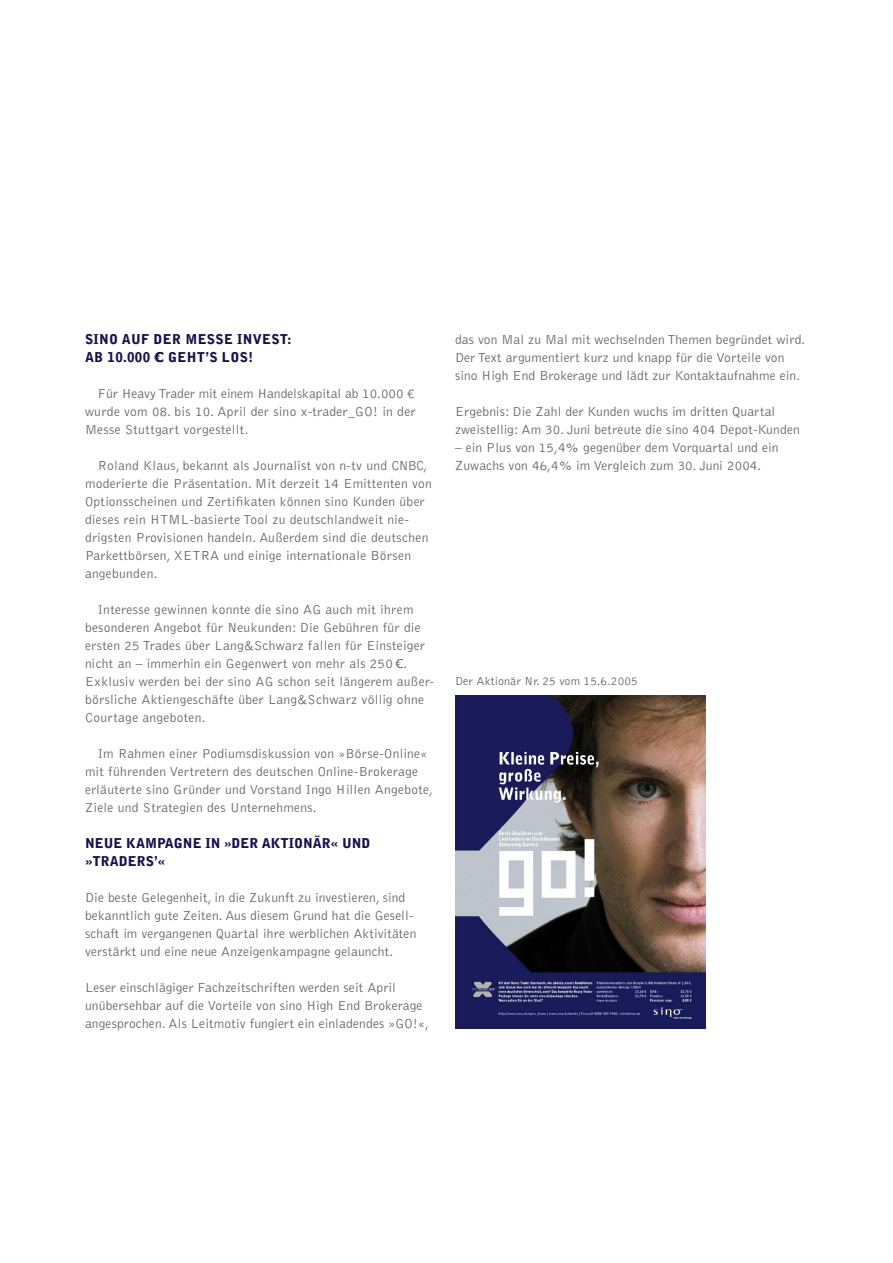
<style>
.page{position:relative;width:893px;height:1263px;background:#fff}
.page>*{position:absolute;margin:0;border:0;box-sizing:border-box;transform-origin:0 0}
.t1{font:300 13.5px/18px "Bell Gothic";letter-spacing:.01em;color:#656465}
.t2{font:900 13.5px/18px "Bell Gothic";letter-spacing:.02em;color:#1a0f4b}
.t3{font:900 13.5px/18px "Bell Gothic";color:#1a0f4b}
.t4{font:300 12px "Bell Gothic";letter-spacing:.01em;color:#656465}
.s1{font-family:"Verdana";font-weight:700}
.s2{font-family:"Verdana";font-weight:400;font-size:12px}
</style>
<div class="page">
<img style="left:455px;top:695px;width:251px;height:333px">
<p class="t2" style="left:85px;top:330px;width:208px">SINO AUF DER MESSE INVEST:<br>AB 10.000 <span class="s1">€</span> GEHT’S LOS!</p>
<p class="t1" style="left:85px;top:384px;width:332px;text-align:justify;text-indent:13px">Für Heavy Trader mit einem Handelskapital ab 10.000 € wurde vom 08. bis 10. April der sino x-trader_GO! in der Messe Stuttgart vorgestellt.</p>
<p class="t1" style="left:85px;top:456px;width:348px;text-indent:13px">Roland Klaus, bekannt als Journalist von n-tv und CNBC, moderierte die Präsentation. Mit derzeit 14 Emittenten von Optionsscheinen und Zertifikaten können sino Kunden über dieses rein HTML-basierte Tool zu deutschlandweit nie&shy;drigsten Provisionen handeln. Außerdem sind die deutschen Parkettbörsen, XETRA und einige internationale Börsen angebunden.</p>
<p class="t1" style="left:85px;top:600px;width:350px;text-indent:13px">Interesse gewinnen konnte die sino AG auch mit ihrem besonderen Angebot für Neukunden: Die Gebühren für die ersten 25 Trades über Lang&amp;Schwarz fallen für Einsteiger nicht an – immerhin ein Gegenwert von mehr als 250 <span class="s2">€</span>.<br>Exklusiv werden bei der sino AG schon seit längerem außer&shy;börsliche Aktiengeschäfte über Lang&amp;Schwarz völlig ohne Courtage angeboten.</p>
<p class="t1" style="left:85px;top:744px;width:349px;text-indent:13px">Im Rahmen einer Podiumsdiskussion von »Börse-Online« mit führenden Vertretern des deutschen Online-Brokerage erläuterte sino Gründer und Vorstand Ingo Hillen Angebote, Ziele und Strategien des Unternehmens.</p>
<p class="t3" style="left:85px;top:834px;width:287px">NEUE KAMPAGNE IN »DER AKTIONÄR« UND »TRADERS’«</p>
<p class="t1" style="left:85px;top:888px;width:333px">Die beste Gelegenheit, in die Zukunft zu investieren, sind bekanntlich gute Zeiten. Aus diesem Grund hat die Gesell&shy;schaft im vergangenen Quartal ihre werblichen Aktivitäten verstärkt und eine neue Anzeigenkampagne gelauncht.</p>
<p class="t1" style="left:85px;top:978px;width:345px">Leser einschlägiger Fachzeitschriften werden seit April unübersehbar auf die Vorteile von sino High End Brokerage angesprochen. Als Leitmotiv fungiert ein einladendes »GO!«,</p>
<p class="t1" style="left:455px;top:330px;width:352px">das von Mal zu Mal mit wechselnden Themen begründet wird.<br>Der Text argumentiert kurz und knapp für die Vorteile von sino High End Brokerage und lädt zur Kontaktaufnahme ein.</p>
<p class="t1" style="left:455px;top:402px;width:346px">Ergebnis: Die Zahl der Kunden wuchs im dritten Quartal zweistellig: Am 30. Juni betreute die sino 404 Depot-Kunden</p>
<p class="t1" style="left:455px;top:438px;width:325px">– ein Plus von 15,4% gegenüber dem Vorquartal und ein<br>Zuwachs von 46,4% im Vergleich zum 30. Juni 2004.</p>
<p class="t4" style="left:455px;top:674px;width:184px">Der Aktionär Nr. 25 vom 15.6.2005</p>
</div>
